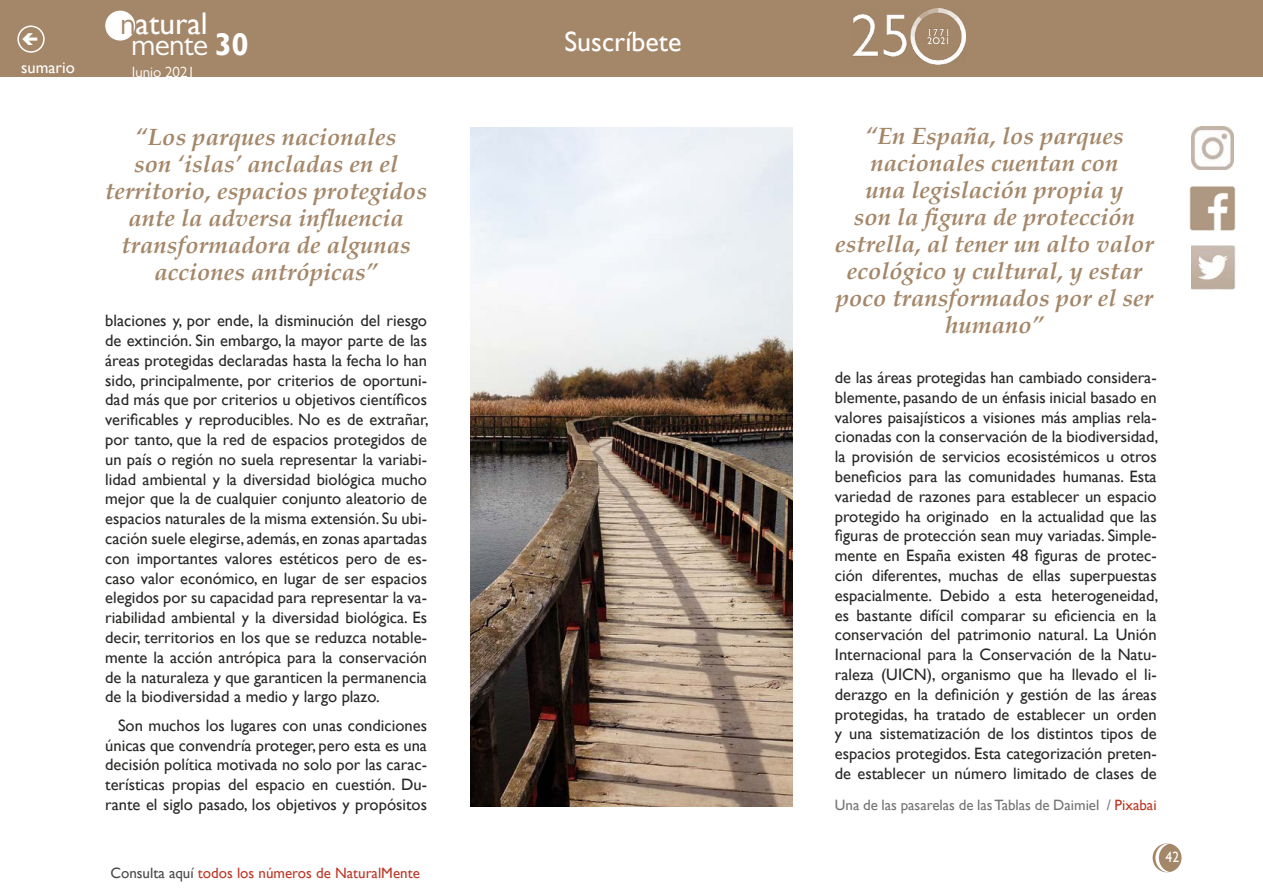
<style>
.page{position:relative;width:1263px;height:893px;background:#fff}
.page>*{position:absolute;margin:0;border:0;box-sizing:border-box;transform-origin:0 0}
.t1{font:31.35px "Gill Sans";color:#fff}
.t2{font:31.35px "Gill Sans MT Pro";letter-spacing:-.02em;color:#fff}
.t3{font:27.9px "Gill Sans";color:#fff}
.t4{font:italic 700 24px/27px "Palatino";color:#a48769;text-align:center}
.t5{font:16.5px/19.8px "Gill Sans";color:#282827;text-align:justify}
.t6{font:16.5px "Gill Sans";color:#fff}
.t7{font:15px "Gill Sans";color:#757474}
.t8{font:15px "Gill Sans";color:#bd3826}
.t9{font:15px "Gill Sans MT Pro";color:#fff}
.t10{font:15px "Gill Sans";color:#fff;scale:.9 1}
.s1{font-family:"Gill Sans MT Pro";color:#a48769}
.s2{font-family:"Gill Sans";font-weight:700}
.s3{color:#4a4a49}
.s4{color:#bd3826}
</style>
<div class="page">
<div style="left:1153px;top:844px;width:28px;height:28px;background:#a48769;border-radius:50%"></div>
<div style="left:1152px;top:843px;width:29px;height:29px;border:2px solid #a48769;border-radius:50%"></div>
<div style="left:0;top:0;width:1263px;height:77px;background:#a48769"></div>
<div style="left:106px;top:11px;width:29px;height:29px;background:#fff;border-radius:50%"></div>
<div style="left:105px;top:11px;width:30px;height:30px;border:1px solid #fff;border-radius:50%"></div>
<svg style="left:1155px;top:843px;width:15px;height:29px"></svg>
<div style="left:17px;top:26px;width:28px;height:27px;border:2px solid #fff;border-radius:50%"></div>
<img style="left:1190px;top:186px;width:45px;height:44px">
<img style="left:1191px;top:246px;width:44px;height:44px">
<img style="left:1191px;top:127px;width:42px;height:42px">
<img style="left:853px;top:9px;width:112px;height:55px">
<img style="left:471px;top:128px;width:321px;height:678px">
<p class="t6" style="left:21px;top:58px;width:55px">sumario</p>
<h1 class="t1" style="left:120px;top:5px;width:89px"><span class="s1">n</span>atural</h1>
<h1 class="t2" style="left:131px;top:26px;width:119px">mente <span class="s2">30</span></h1>
<p class="t9" style="left:132px;top:63px;width:65px">Junio 2021</p>
<h3 class="t4" style="left:105px;top:124px;width:323px">“Los parques nacionales<br>son ‘islas’ ancladas en el territorio, espacios protegidos ante la adversa influencia transformadora de algunas acciones antrópicas”</h3>
<p class="t5" style="left:105px;top:311px;width:325px">blaciones y, por ende, la disminución del riesgo de extinción. Sin embargo, la mayor parte de las áreas protegidas declaradas hasta la fecha lo han sido, principalmente, por criterios de oportuni&shy;dad más que por criterios u objetivos científicos verificables y reproducibles. No es de extrañar, por tanto, que la red de espacios protegidos de un país o región no suela representar la variabi&shy;lidad ambiental y la diversidad biológica mucho mejor que la de cualquier conjunto aleatorio de espacios naturales de la misma extensión. Su ubi&shy;cación suele elegirse, además, en zonas apartadas con importantes valores estéticos pero de es&shy;caso valor económico, en lugar de ser espacios elegidos por su capacidad para representar la va&shy;riabilidad ambiental y la diversidad biológica. Es decir, territorios en los que se reduzca notable&shy;mente la acción antrópica para la conservación de la naturaleza y que garanticen la permanencia de la biodiversidad a medio y largo plazo.</p>
<p class="t5" style="left:105px;top:716px;width:323px;text-indent:13px">Son muchos los lugares con unas condiciones únicas que convendría proteger, pero esta es una decisión política motivada no solo por las carac&shy;terísticas propias del espacio en cuestión. Du&shy;rante el siglo pasado, los objetivos y propósitos</p>
<p class="t8" style="left:110px;top:864px;width:311px"><span class="s3">Consulta aquí</span> todos los números de NaturalMente</p>
<h2 class="t3" style="left:564px;top:25px;width:118px">Suscríbete</h2>
<h3 class="t4" style="left:835px;top:123px;width:320px">“En España, los parques nacionales cuentan con<br>una legislación propia y<br>son la figura de protección estrella, al tener un alto valor ecológico y cultural, y estar poco transformados por el ser humano”</h3>
<p class="t5" style="left:835px;top:368px;width:325px">de las áreas protegidas han cambiado considera&shy;blemente, pasando de un énfasis inicial basado en valores paisajísticos a visiones más amplias rela&shy;cionadas con la conservación de la biodiversidad, la provisión de servicios ecosistémicos u otros beneficios para las comunidades humanas. Esta variedad de razones para establecer un espacio protegido ha originado en la actualidad que las figuras de protección sean muy variadas. Simple&shy;mente en España existen 48 figuras de protec&shy;ción diferentes, muchas de ellas superpuestas espacialmente. Debido a esta heterogeneidad, es bastante difícil comparar su eficiencia en la conservación del patrimonio natural. La Unión Internacional para la Conservación de la Natu&shy;raleza (UICN), organismo que ha llevado el li&shy;derazgo en la definición y gestión de las áreas protegidas, ha tratado de establecer un orden y una sistematización de los distintos tipos de espacios protegidos. Esta categorización preten&shy;de establecer un número limitado de clases de</p>
<p class="t7" style="left:835px;top:796px;width:323px">Una de las pasarelas de las Tablas de Daimiel / <span class="s4">Pixabai</span></p>
<p class="t10" style="left:1165px;top:849px;width:16px">42</p>
</div>
